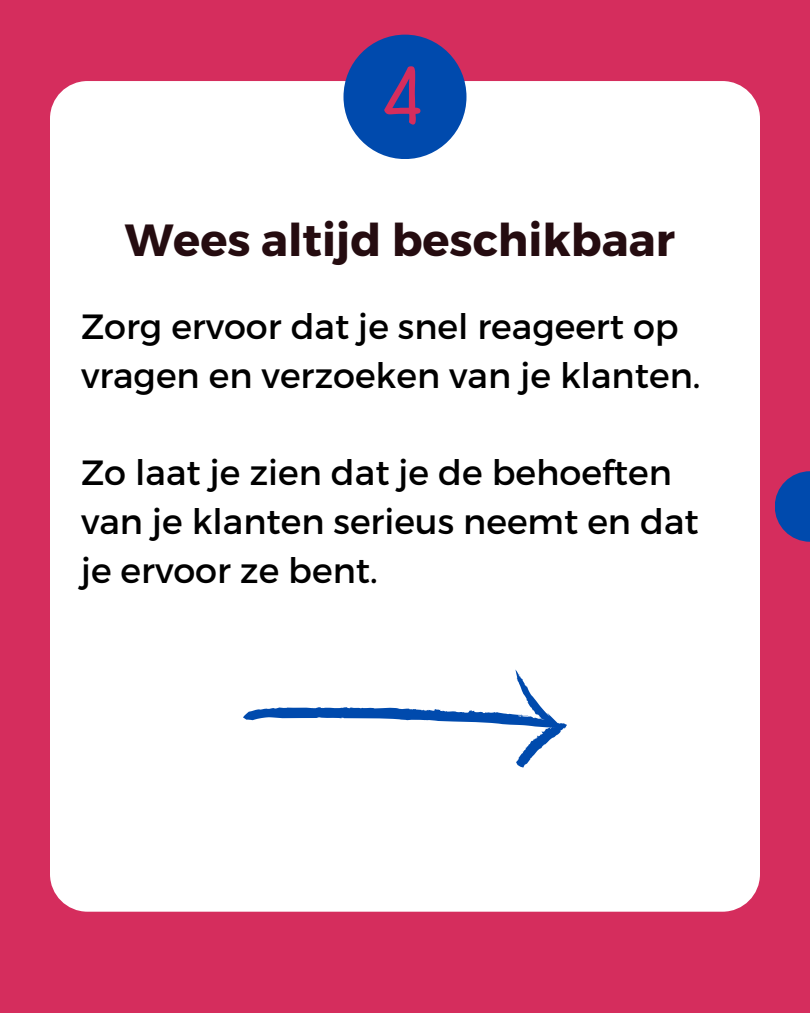
<style>
.page{position:relative;width:810px;height:1013px;background:#fff}
.page>*{position:absolute;margin:0;border:0;box-sizing:border-box;transform-origin:0 0}
.t1{font:700 82.1px "A Day Without Sun Text";color:#d52d5d}
.t2{font:700 45px "Montserrat";color:#250c10}
.t3{font:35px/48.8px "Montserrat";color:#000}
</style>
<div class="page">
<div style="left:0;top:0;width:810px;height:1012px;background:#d52d5d"></div>
<div style="left:50px;top:81px;width:710px;height:830px;background:#fff;border-radius:38px"></div>
<svg style="left:775px;top:471px;width:35px;height:71px;fill:#004aad"></svg>
<div style="left:343px;top:35px;width:124px;height:124px;background:#004aad;border-radius:50%"></div>
<svg style="left:243px;top:669px;width:324px;height:98px"></svg>
<p class="t1" style="left:383px;top:46px;width:42px">4</p>
<p class="t2" style="left:125px;top:210px;width:552px">Wees altijd beschikbaar</p>
<p class="t3" style="left:81px;top:300px;width:621px">Zorg ervoor dat je snel reageert op vragen en verzoeken van je klanten.</p>
<p class="t3" style="left:81px;top:446px;width:619px">Zo laat je zien dat je de behoeften van je klanten serieus neemt en dat je ervoor ze bent.</p>
</div>
